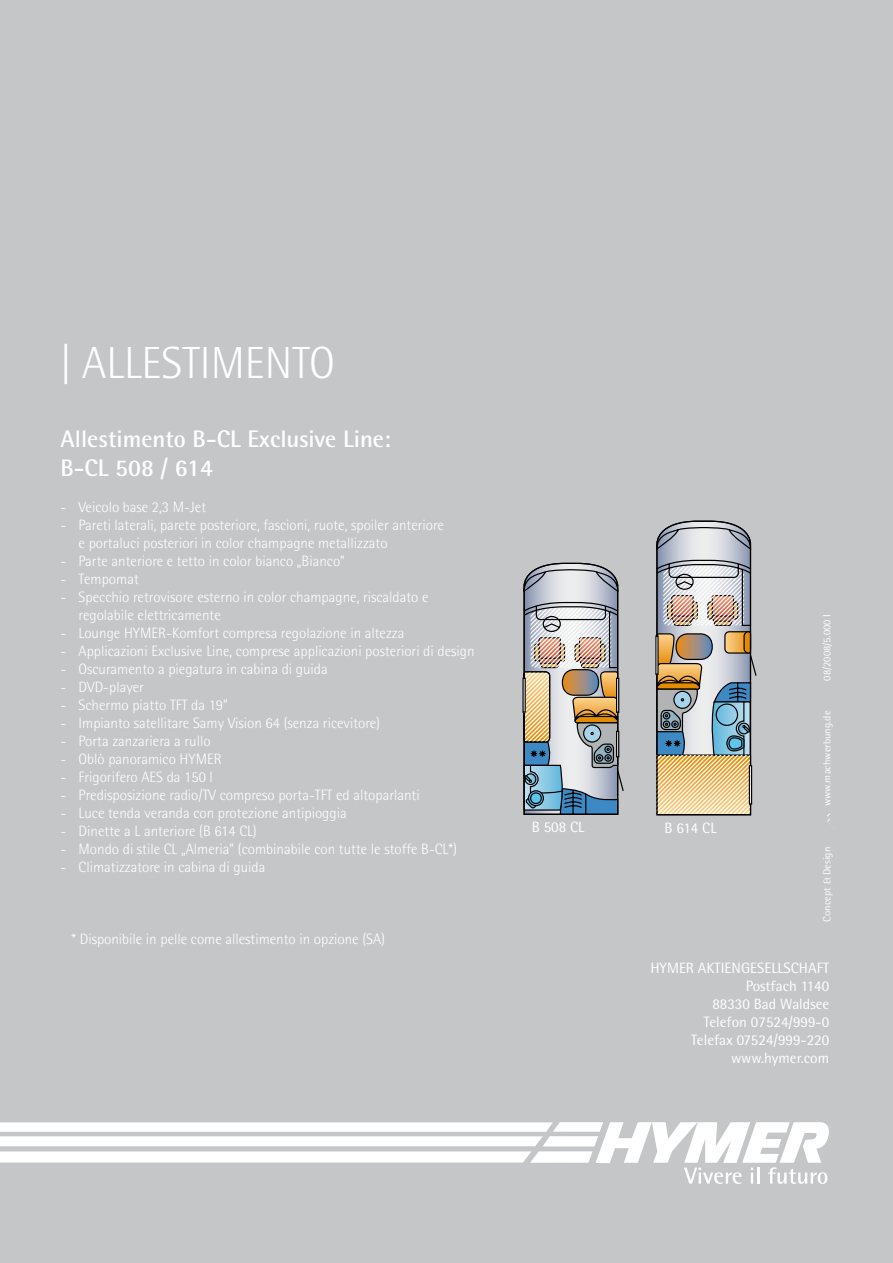
<style>
.page{position:relative;width:893px;height:1263px;background:#c5c6c8}
.page>*{position:absolute;margin:0;border:0;box-sizing:border-box;transform-origin:0 0}
.t1{font:300 45px "Rotis Semi Sans";color:#fff}
.t2{font:700 24px/28.8px "Rotis Semi Sans";color:#fff}
.t3{font:300 15px/18px "Rotis Semi Sans";color:#fff}
.t4{font:15px/18px "Rotis Semi Sans";color:#fff;text-align:right}
.t5{font:10.5px "Rotis Semi Sans";color:#fff}
</style>
<div class="page">
<img style="left:523px;top:563px;width:101px;height:252px">
<div style="left:616px;top:678px;width:3px;height:35px;background:#fff;border:1px solid #000"></div>
<div style="left:616px;top:731px;width:3px;height:26px;background:#fff;border:1px solid #000"></div>
<div style="left:522px;top:678px;width:4px;height:35px;border:1px solid #000"></div>
<img style="left:656px;top:521px;width:101px;height:294px">
<div style="left:749px;top:765px;width:3px;height:40px;background:#fff;border:1px solid #000"></div>
<svg style="left:0;top:1122px;width:829px;height:62px"></svg>
<svg style="left:827px;top:813px;width:3px;height:9px"></svg>
<h1 class="t1" style="left:61px;top:337px;width:276px">| ALLESTIMENTO</h1>
<h2 class="t2" style="left:61px;top:424px;width:332px">Allestimento B-CL Exclusive Line:<br>B-CL 508 / 614</h2>
<p class="t3" style="left:61px;top:498px;width:147px">- Veicolo base 2,3 M-Jet</p>
<p class="t3" style="left:79px;top:516px;width:367px;text-indent:-18px">- Pareti laterali, parete posteriore, fascioni, ruote, spoiler anteriore e portaluci posteriori in color champagne metallizzato</p>
<p class="t3" style="left:61px;top:552px;width:286px">- Parte anteriore e tetto in color bianco „Bianco”</p>
<p class="t3" style="left:61px;top:570px;width:80px">- Tempomat</p>
<p class="t3" style="left:79px;top:588px;width:352px;text-indent:-18px">- Specchio retrovisore esterno in color champagne, riscaldato e regolabile elettricamente</p>
<p class="t3" style="left:61px;top:624px;width:345px">- Lounge HYMER-Komfort compresa regolazione in altezza</p>
<p class="t3" style="left:61px;top:642px;width:415px">- Applicazioni Exclusive Line, comprese applicazioni posteriori di design</p>
<p class="t3" style="left:61px;top:660px;width:269px">- Oscuramento a piegatura in cabina di guida</p>
<p class="t3" style="left:61px;top:678px;width:85px">- DVD-player</p>
<p class="t3" style="left:61px;top:696px;width:169px">- Schermo piatto TFT da 19”</p>
<p class="t3" style="left:61px;top:714px;width:321px">- Impianto satellitare Samy Vision 64 (senza ricevitore)</p>
<p class="t3" style="left:61px;top:732px;width:151px">- Porta zanzariera a rullo</p>
<p class="t3" style="left:61px;top:750px;width:163px">- Oblò panoramico HYMER</p>
<p class="t3" style="left:61px;top:768px;width:154px">- Frigorifero AES da 150 l</p>
<p class="t3" style="left:61px;top:786px;width:361px">- Predisposizione radio/TV compreso porta-TFT ed altoparlanti</p>
<p class="t3" style="left:61px;top:804px;width:288px">- Luce tenda veranda con protezione antipioggia</p>
<p class="t3" style="left:61px;top:822px;width:198px">- Dinette a L anteriore (B 614 CL)</p>
<p class="t3" style="left:61px;top:840px;width:398px">- Mondo di stile CL „Almeria” (combinabile con tutte le stoffe B-CL*)</p>
<p class="t3" style="left:61px;top:858px;width:206px">- Climatizzatore in cabina di guida</p>
<p class="t3" style="left:71px;top:930px;width:315px">* Disponibile in pelle come allestimento in opzione (SA)</p>
<p class="t5" style="left:821px;top:681px;width:68px;rotate:-90deg">08/2008/5.000 I</p>
<p class="t4" style="left:532px;top:818px;width:54px">B 508 CL</p>
<p class="t4" style="left:664px;top:819px;width:54px">B 614 CL</p>
<p class="t5" style="left:821px;top:806px;width:97px;rotate:-90deg">www.machwerbung.de</p>
<p class="t5" style="left:821px;top:921px;width:76px;rotate:-90deg">Concept &amp; Design</p>
<p class="t4" style="left:650px;top:958px;width:180px">HYMER AKTIENGESELLSCHAFT<br>Postfach 1140<br>88330 Bad Waldsee<br>Telefon 07524/999-0<br>Telefax 07524/999-220 www.hymer.com</p>
</div>
